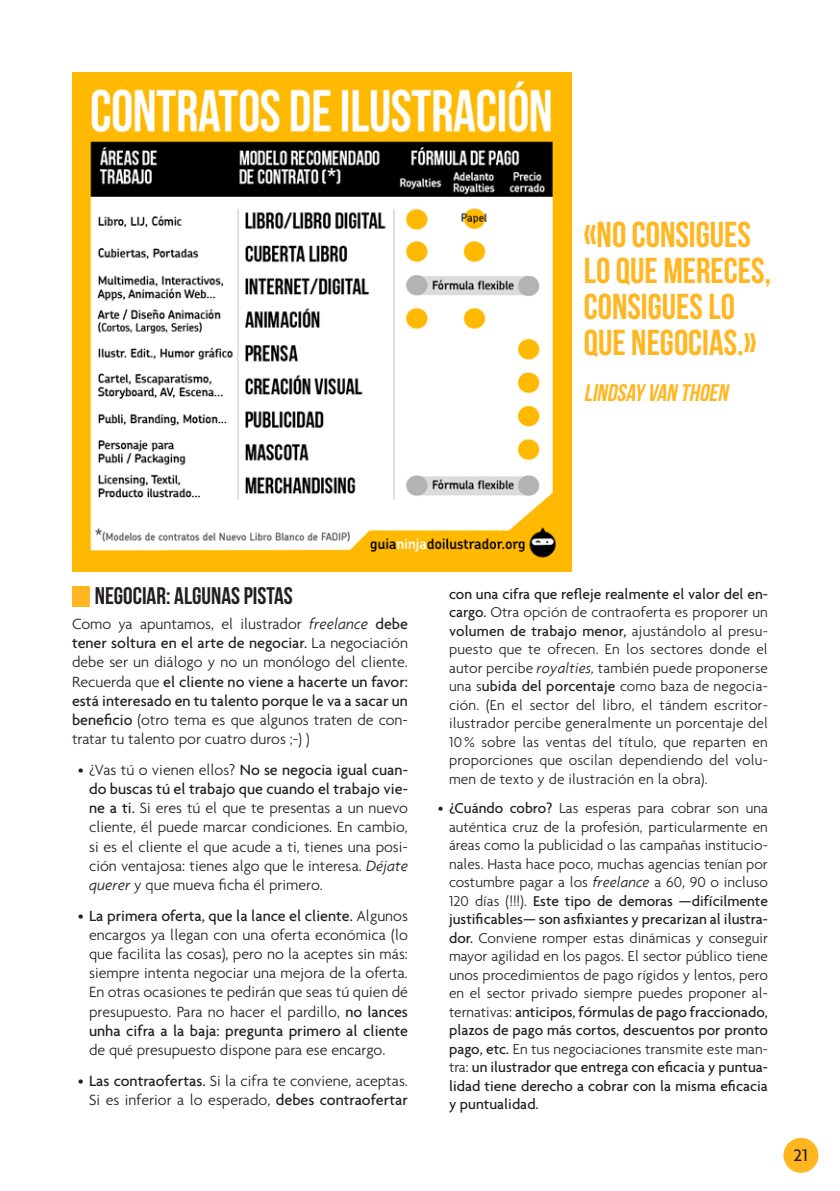
<style>
.page{position:relative;width:840px;height:1191px;background:#fff}
.page>*{position:absolute;margin:0;border:0;box-sizing:border-box;transform-origin:0 0}
.t1{font:36px/36px "Bebas Neue";color:#ffb620}
.TITULAR_BUENO{font:24px "Bebas Neue";color:#231f20}
.t2{font:italic 24px "Bebas Neue";color:#ffb620}
.t3{font:500 18px "Agenda";color:#231f20}
.corrido{font:300 16px/19.2px "Agenda";color:#231f20;text-align:justify}
.t4{font:300 15.4px/18.4px "Agenda";color:#231f20;text-align:justify}
.s1{font-style:italic}
.s2{font-weight:500}
</style>
<div class="page">
<div style="left:783px;top:1137px;width:35px;height:35px;background:#ffb620;border-radius:50%"></div>
<img style="left:72px;top:72px;width:499px;height:499px">
<div style="left:72px;top:586px;width:17px;height:21px;background:#ffb620"></div>
<p class="t1" style="left:583px;top:216px;width:189px">«NO CONSIGUES<br>LO QUE MERECES,<br>CONSIGUES LO<br>QUE NEGOCIAS.»</p>
<p class="t2" style="left:583px;top:380px;width:150px">LINDSAY VAN THOEN</p>
<p class="TITULAR_BUENO" style="left:95px;top:582px;width:199px">NEGOCIAR: ALGUNAS PISTAS</p>
<p class="corrido" style="left:72px;top:614px;width:337px">Como ya apuntamos, el ilustrador <span class="s1">freelance</span> <span class="s2">debe tener soltura en el arte de negociar.</span> La negociación debe ser un diálogo y no un monólogo del cliente.<br>Recuerda que <span class="s2">el cliente no viene a hacerte un favor: está interesado en tu talento porque le va a sacar un beneficio</span> (otro tema es que algunos traten de con&shy;tratar tu talento por cuatro duros ;-) )</p>
<p class="corrido" style="left:89px;top:759px;width:320px;text-indent:-11px">• ¿Vas tú o vienen ellos? <span class="s2">No se negocia igual cuan&shy;do buscas tú el trabajo que cuando el trabajo vie&shy;ne a ti.</span> Si eres tú el que te presentas a un nuevo cliente, él puede marcar condiciones. En cambio, si es el cliente el que acude a ti, tienes una posi&shy;ción ventajosa: tienes algo que le interesa. <span class="s1">Déjate querer</span> y que mueva ficha él primero.</p>
<p class="corrido" style="left:89px;top:905px;width:320px;text-indent:-11px">• <span class="s2">La primera oferta, que la lance el cliente.</span> Algunos encargos ya llegan con una oferta económica (lo que facilita las cosas), pero no la aceptes sin más: siempre intenta negociar una mejora de la oferta.<br>En otras ocasiones te pedirán que seas tú quien dé presupuesto. Para no hacer el pardillo, <span class="s2">no lances unha cifra a la baja: pregunta primero al cliente </span>de qué presupuesto dispone para ese encargo.</p>
<p class="corrido" style="left:78px;top:1070px;width:331px;text-align:right">• <span class="s2">Las contraofertas.</span> Si la cifra te conviene, aceptas.<br>Si es inferior a lo esperado, <span class="s2">debes contraofertar</span></p>
<p class="t4" style="left:449px;top:584px;width:320px"><span class="s2">con una cifra que refleje realmente el valor del en&shy;cargo.</span> Otra opción de contraoferta es proporer un <span class="s2">volumen de trabajo menor,</span> ajustándolo al presu&shy;puesto que te ofrecen. En los sectores donde el autor percibe <span class="s1">royalties,</span> también puede proponerse una s<span class="s2">ubida del porcentaje</span> como baza de negocia&shy;ción. (En el sector del libro, el tándem escritor&shy;ilustrador percibe generalmente un porcentaje del 10 % sobre las ventas del título, que reparten en proporciones que oscilan dependiendo del volu&shy;men de texto y de ilustración en la obra).</p>
<p class="t4" style="left:449px;top:799px;width:320px;text-indent:-11px">• <span class="s2">¿Cuándo cobro?</span> Las esperas para cobrar son una auténtica cruz de la profesión, particularmente en áreas como la publicidad o las campañas institucio&shy;nales. Hasta hace poco, muchas agencias tenían por costumbre pagar a los <span class="s1">freelance</span> a 60, 90 o incluso 120 días (!!!). <span class="s2">Este tipo de demoras —difícilmente justificables— son asfixiantes y precarizan al ilustra&shy;dor.</span> Conviene romper estas dinámicas y conseguir mayor agilidad en los pagos. El sector público tiene unos procedimientos de pago rígidos y lentos, pero en el sector privado siempre puedes proponer al&shy;ternativas: <span class="s2">anticipos, fórmulas de pago fraccionado, plazos de pago más cortos, descuentos por pronto pago, etc.</span> En tus negociaciones transmite este man&shy;tra: <span class="s2">un ilustrador que entrega con eficacia y puntua&shy;lidad tiene derecho a cobrar con la misma eficacia y puntualidad.</span></p>
<p class="t3" style="left:793px;top:1144px;width:16px">21</p>
</div>
